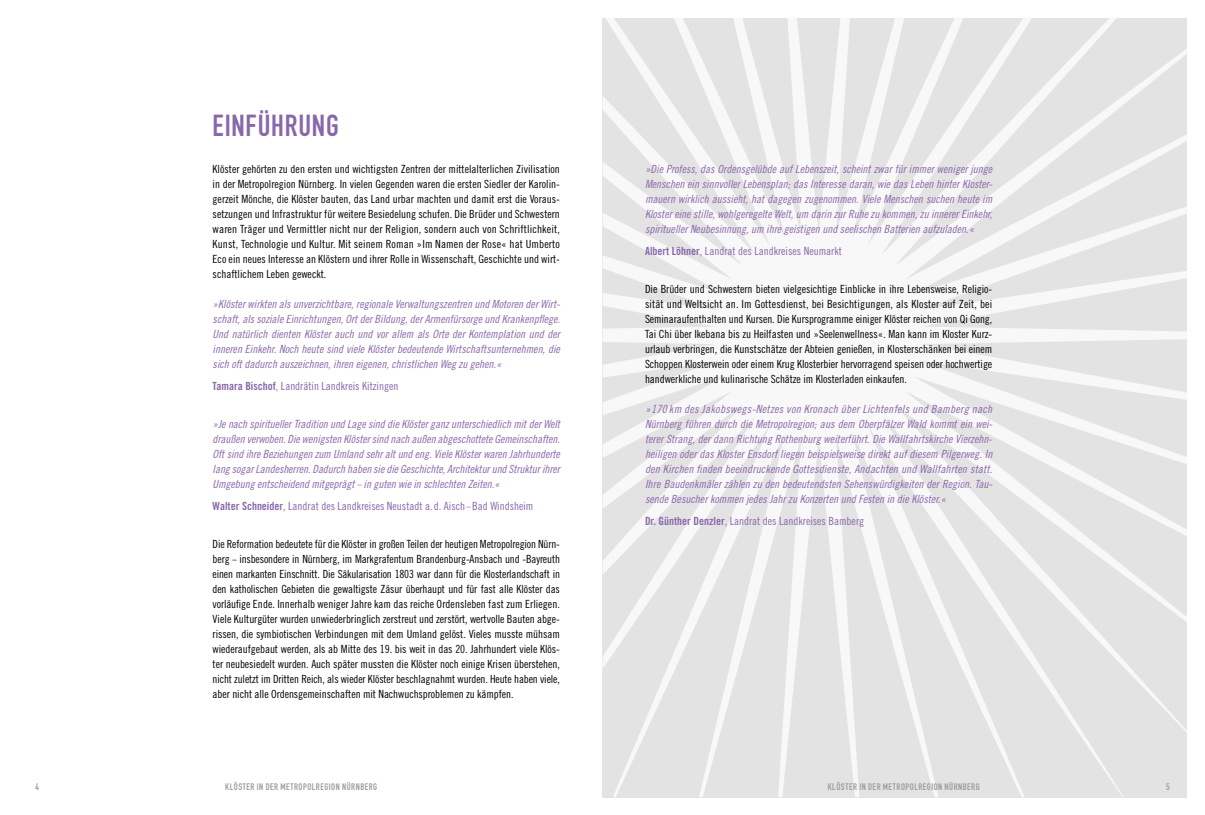
<style>
.page{position:relative;width:1205px;height:815px;background:#fff}
.page>*{position:absolute;margin:0;border:0;box-sizing:border-box;transform-origin:0 0}
.t1{font:30px "DIN Engschrift LT";letter-spacing:.025em;color:#8867aa}
.t2{font:11.25px/15px "Trade Gothic LT Cond Eighteen";letter-spacing:-.005em;color:#000;text-align:justify}
.t3{font:11.25px/15px "Trade Gothic LT Cond Eighteen Obl";color:#8867aa;text-align:justify}
.t4{font:11.25px "Trade Gothic LT Cond Eighteen";color:#8867aa}
.t5{font:9.38px "DIN Engschrift LT";letter-spacing:.055em;color:#9c9c9d}
.s1{font-family:"Trade Gothic LT Bold Cond Twenty"}
</style>
<div class="page">
<svg style="left:602px;top:18px;width:585px;height:779px;fill:#e3e3e3"></svg>
<h1 class="t1" style="left:213px;top:108px;width:128px">EINFÜHRUNG</h1>
<p class="t2" style="left:213px;top:162px;width:349px">Klöster gehörten zu den ersten und wichtigsten Zentren der mittelalterlichen Zivilisation in der Metropolregion Nürnberg. In vielen Gegenden waren die ersten Siedler der Karolin&shy;gerzeit Mönche, die Klöster bauten, das Land urbar machten und damit erst die Voraus&shy;setzungen und Infrastruktur für weitere Besiedelung schufen. Die Brüder und Schwestern waren Träger und Vermittler nicht nur der Religion, sondern auch von Schriftlichkeit, Kunst, Technologie und Kultur. Mit seinem Roman »Im Namen der Rose« hat Umberto Eco ein neues Interesse an Klöstern und ihrer Rolle in Wissenschaft, Geschichte und wirt&shy;schaftlichem Leben geweckt.</p>
<p class="t3" style="left:213px;top:297px;width:349px">»Klöster wirkten als unverzichtbare, regionale Verwaltungszentren und Motoren der Wirt&shy;schaft, als soziale Einrichtungen, Ort der Bildung, der Armenfürsorge und Krankenpflege.<br>Und natürlich dienten Klöster auch und vor allem als Orte der Kontemplation und der inneren Einkehr. Noch heute sind viele Klöster bedeutende Wirtschaftsunternehmen, die sich oft dadurch auszeichnen, ihren eigenen, christlichen Weg zu gehen.«</p>
<p class="t4" style="left:213px;top:380px;width:187px"><span class="s1">Tamara Bischof</span>, Landrätin Landkreis Kitzingen</p>
<p class="t3" style="left:213px;top:417px;width:349px">»Je nach spiritueller Tradition und Lage sind die Klöster ganz unterschiedlich mit der Welt draußen verwoben. Die wenigsten Klöster sind nach außen abgeschottete Gemeinschaften.<br>Oft sind ihre Beziehungen zum Umland sehr alt und eng. Viele Klöster waren Jahrhunderte lang sogar Landesherren. Dadurch haben sie die Geschichte, Architektur und Struktur ihrer Umgebung entscheidend mitgeprägt – in guten wie in schlechten Zeiten.«</p>
<p class="t4" style="left:213px;top:500px;width:322px"><span class="s1">Walter Schneider</span>, Landrat des Landkreises Neustadt a. d. Aisch – Bad Windsheim</p>
<p class="t2" style="left:213px;top:537px;width:349px">Die Reformation bedeutete für die Klöster in großen Teilen der heutigen Metropolregion Nürn&shy;berg – insbesondere in Nürnberg, im Markgrafentum Brandenburg-Ansbach und -Bayreuth einen markanten Einschnitt. Die Säkularisation 1803 war dann für die Klosterlandschaft in den katholischen Gebieten die gewaltigste Zäsur überhaupt und für fast alle Klöster das vorläufige Ende. Innerhalb weniger Jahre kam das reiche Ordensleben fast zum Erliegen.<br>Viele Kulturgüter wurden unwiederbringlich zerstreut und zerstört, wertvolle Bauten abge&shy;rissen, die symbiotischen Verbindungen mit dem Umland gelöst. Vieles musste mühsam wiederaufgebaut werden, als ab Mitte des 19. bis weit in das 20. Jahrhundert viele Klös&shy;ter neubesiedelt wurden. Auch später mussten die Klöster noch einige Krisen überstehen, nicht zuletzt im Dritten Reich, als wieder Klöster beschlagnahmt wurden. Heute haben viele, aber nicht alle Ordensgemeinschaften mit Nachwuchsproblemen zu kämpfen.</p>
<p class="t3" style="left:645px;top:162px;width:349px">»Die Profess, das Ordensgelübde auf Lebenszeit, scheint zwar für immer weniger junge Menschen ein sinnvoller Lebensplan; das Interesse daran, wie das Leben hinter Kloster&shy;mauern wirklich aussieht, hat dagegen zugenommen. Viele Menschen suchen heute im Kloster eine stille, wohlgeregelte Welt, um darin zur Ruhe zu kommen, zu innerer Einkehr, spiritueller Neubesinnung, um ihre geistigen und seelischen Batterien aufzuladen.«</p>
<p class="t4" style="left:645px;top:245px;width:198px"><span class="s1">Albert Löhner</span>, Landrat des Landkreises Neumarkt</p>
<p class="t2" style="left:645px;top:282px;width:349px">Die Brüder und Schwestern bieten vielgesichtige Einblicke in ihre Lebensweise, Religio&shy;sität und Weltsicht an. Im Gottesdienst, bei Besichtigungen, als Kloster auf Zeit, bei Seminaraufenthalten und Kursen. Die Kursprogramme einiger Klöster reichen von Qi Gong, Tai Chi über Ikebana bis zu Heilfasten und »Seelenwellness«. Man kann im Kloster Kurz&shy;urlaub verbringen, die Kunstschätze der Abteien genießen, in Klosterschänken bei einem Schoppen Klosterwein oder einem Krug Klosterbier hervorragend speisen oder hochwertige handwerkliche und kulinarische Schätze im Klosterladen einkaufen.</p>
<p class="t3" style="left:645px;top:402px;width:349px">»170 km des Jakobswegs-Netzes von Kronach über Lichtenfels und Bamberg nach Nürnberg führen durch die Metropolregion; aus dem Oberpfälzer Wald kommt ein wei&shy;terer Strang, der dann Richtung Rothenburg weiterführt. Die Wallfahrtskirche Vierzehn&shy;heiligen oder das Kloster Ensdorf liegen beispielsweise direkt auf diesem Pilgerweg. In den Kirchen finden beeindruckende Gottesdienste, Andachten und Wallfahrten statt.<br>Ihre Baudenkmäler zählen zu den bedeutendsten Sehenswürdigkeiten der Region. Tau&shy;sende Besucher kommen jedes Jahr zu Konzerten und Festen in die Klöster.«</p>
<p class="t4" style="left:645px;top:515px;width:221px"><span class="s1">Dr. Günther Denzler</span>, Landrat des Landkreises Bamberg</p>
<p class="t5" style="left:35px;top:781px;width:5px">4</p>
<p class="t5" style="left:225px;top:781px;width:154px">KLÖSTER IN DER METROPOLREGION NÜRNBERG</p>
<p class="t5" style="left:828px;top:781px;width:154px">KLÖSTER IN DER METROPOLREGION NÜRNBERG</p>
<p class="t5" style="left:1166px;top:781px;width:5px">5</p>
</div>
